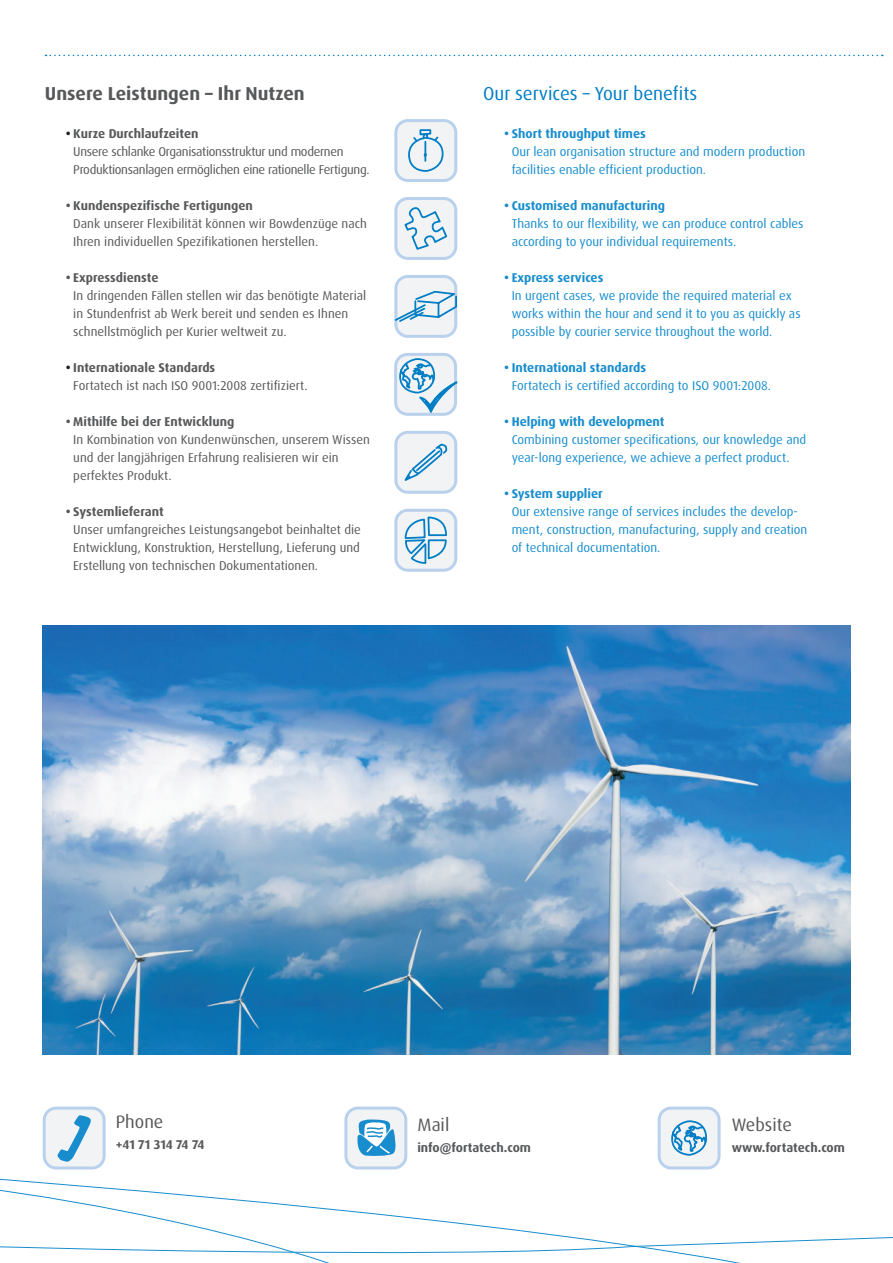
<style>
.page{position:relative;width:893px;height:1263px;background:#fff}
.page>*{position:absolute;margin:0;border:0;box-sizing:border-box;transform-origin:0 0}
.t1{font:700 18.75px "Dax OT";color:#57585a}
.t2{font:18.75px "Dax OT";color:#007ec5}
.t3{font:18px "Dax OT";color:#57585a}
.t4{font:12.75px/18px "Dax OT";color:#178dce}
.t5{font:12.75px/18px "Dax OT";color:#57585a}
.t6{font:700 12.75px "Dax OT";color:#57585a}
.t7{font:700 12.75px "Dax OT";color:#178dce}
.t8{font:12.75px/18px "Dax OT";letter-spacing:-.025em;color:#57585a}
.s1{font-weight:700;color:#231f20}
.s2{font-weight:700}
</style>
<div class="page">
<svg style="left:0;top:1169px;width:893px;height:91px"></svg>
<svg style="left:46px;top:55px;width:837px;height:1px"></svg>
<div style="left:44px;top:1108px;width:60px;height:60px;background:#f2f3f4;border-radius:12px"></div>
<div style="left:43px;top:1106px;width:63px;height:63px;border:3px solid #b9d1ec;border-radius:12px"></div>
<svg style="left:57px;top:1115px;width:34px;height:47px"></svg>
<div style="left:659px;top:1108px;width:60px;height:60px;background:#f2f3f4;border-radius:12px"></div>
<div style="left:658px;top:1106px;width:63px;height:63px;border:3px solid #b9d1ec;border-radius:12px"></div>
<div style="left:671px;top:1120px;width:36px;height:36px;border:2px solid #007ec5;border-radius:50%"></div>
<svg style="left:671px;top:1124px;width:36px;height:29px"></svg>
<div style="left:346px;top:1108px;width:60px;height:60px;background:#f2f3f4;border-radius:12px"></div>
<div style="left:344px;top:1106px;width:63px;height:63px;border:3px solid #b9d1ec;border-radius:12px"></div>
<svg style="left:357px;top:1119px;width:39px;height:37px"></svg>
<div style="left:396px;top:121px;width:60px;height:59px;background:#f2f3f4;border-radius:12px"></div>
<div style="left:394px;top:119px;width:63px;height:63px;border:3px solid #b9d1ec;border-radius:12px"></div>
<div style="left:408px;top:137px;width:36px;height:35px;border:2px solid #007ec5;border-radius:50%"></div>
<svg style="left:412px;top:129px;width:28px;height:32px"></svg>
<div style="left:396px;top:198px;width:60px;height:60px;background:#f2f3f4;border-radius:12px"></div>
<div style="left:394px;top:197px;width:63px;height:63px;border:3px solid #b9d1ec;border-radius:12px"></div>
<svg style="left:404px;top:207px;width:44px;height:43px"></svg>
<div style="left:396px;top:276px;width:60px;height:60px;background:#f2f3f4;border-radius:12px"></div>
<div style="left:394px;top:275px;width:63px;height:63px;border:3px solid #b9d1ec;border-radius:12px"></div>
<svg style="left:394px;top:290px;width:64px;height:33px"></svg>
<div style="left:396px;top:354px;width:60px;height:60px;background:#f2f3f4;border-radius:12px"></div>
<div style="left:394px;top:353px;width:63px;height:63px;border:3px solid #b9d1ec;border-radius:12px"></div>
<div style="left:399px;top:358px;width:36px;height:35px;border:2px solid #007ec5;border-radius:50%"></div>
<svg style="left:399px;top:362px;width:59px;height:52px"></svg>
<div style="left:396px;top:432px;width:60px;height:60px;background:#f2f3f4;border-radius:12px"></div>
<div style="left:394px;top:431px;width:63px;height:63px;border:3px solid #b9d1ec;border-radius:12px"></div>
<svg style="left:404px;top:444px;width:44px;height:37px"></svg>
<div style="left:396px;top:510px;width:60px;height:60px;background:#f2f3f4;border-radius:12px"></div>
<div style="left:394px;top:509px;width:63px;height:63px;border:3px solid #b9d1ec;border-radius:12px"></div>
<svg style="left:404px;top:516px;width:43px;height:48px"></svg>
<img style="left:43px;top:625px;width:807px;height:429px">
<h1 class="t1" style="left:45px;top:81px;width:261px">Unsere Leistungen – Ihr Nutzen</h1>
<h1 class="t2" style="left:483px;top:81px;width:216px">Our services – Your benefits</h1>
<p class="t8" style="left:73px;top:124px;width:298px;text-indent:-7px"><span class="s1">•</span> <span class="s2">Kurze Durchlaufzeiten<br></span>Unsere schlanke Organisationsstruktur und modernen<br>Produktionsanlagen ermöglichen eine rationelle Fertigung.</p>
<p class="t6" style="left:66px;top:197px;width:189px">• Kundenspezifische Fertigungen</p>
<p class="t5" style="left:73px;top:214px;width:295px">Dank unserer Flexibilität können wir Bowdenzüge nach<br>Ihren individuellen Spezifikationen herstellen.</p>
<p class="t6" style="left:66px;top:269px;width:94px">• Expressdienste</p>
<p class="t5" style="left:73px;top:286px;width:294px">In dringenden Fällen stellen wir das benötigte Material in Stundenfrist ab Werk bereit und senden es Ihnen schnellstmöglich per Kurier weltweit zu.</p>
<p class="t5" style="left:73px;top:358px;width:236px;text-indent:-7px"><span class="s1">•</span> <span class="s2">Internationale Standards<br></span>Fortatech ist nach ISO 9001:2008 zertifiziert.</p>
<p class="t6" style="left:66px;top:413px;width:170px">• Mithilfe bei der Entwicklung</p>
<p class="t5" style="left:73px;top:430px;width:298px">In Kombination von Kundenwünschen, unserem Wissen und der langjährigen Erfahrung realisieren wir ein perfektes Produkt.</p>
<p class="t6" style="left:66px;top:503px;width:99px">• Systemlieferant</p>
<p class="t5" style="left:73px;top:520px;width:289px;text-align:justify">Unser umfangreiches Leistungsangebot beinhaltet die Entwicklung, Konstruktion, Herstellung, Lieferung und Erstellung von technischen Dokumentationen.</p>
<p class="t7" style="left:504px;top:125px;width:143px">• Short throughput times</p>
<p class="t4" style="left:512px;top:142px;width:295px">Our lean organisation structure and modern production facilities enable efficient production.</p>
<p class="t7" style="left:504px;top:197px;width:162px">• Customised manufacturing</p>
<p class="t4" style="left:512px;top:214px;width:293px">Thanks to our flexibility, we can produce control cables according to your individual requirements.</p>
<p class="t7" style="left:504px;top:269px;width:101px">• Express services</p>
<p class="t4" style="left:512px;top:286px;width:290px">In urgent cases, we provide the required material ex works within the hour and send it to you as quickly as possible by courier service throughout the world.</p>
<p class="t7" style="left:504px;top:359px;width:143px">• International standards</p>
<p class="t4" style="left:512px;top:376px;width:261px">Fortatech is certified according to ISO 9001:2008.</p>
<p class="t7" style="left:504px;top:413px;width:162px">• Helping with development</p>
<p class="t4" style="left:512px;top:430px;width:296px">Combining customer specifications, our knowledge and year-long experience, we achieve a perfect product.</p>
<p class="t7" style="left:504px;top:485px;width:100px">• System supplier</p>
<p class="t4" style="left:512px;top:502px;width:297px">Our extensive range of services includes the develop&shy;ment, construction, manufacturing, supply and creation of technical documentation.</p>
<h2 class="t3" style="left:116px;top:1110px;width:49px">Phone</h2>
<p class="t6" style="left:116px;top:1136px;width:90px">+41 71 314 74 74</p>
<h2 class="t3" style="left:417px;top:1113px;width:33px">Mail</h2>
<p class="t6" style="left:417px;top:1139px;width:115px">info@fortatech.com</p>
<h2 class="t3" style="left:732px;top:1113px;width:62px">Website</h2>
<p class="t6" style="left:732px;top:1139px;width:115px">www.fortatech.com</p>
</div>
